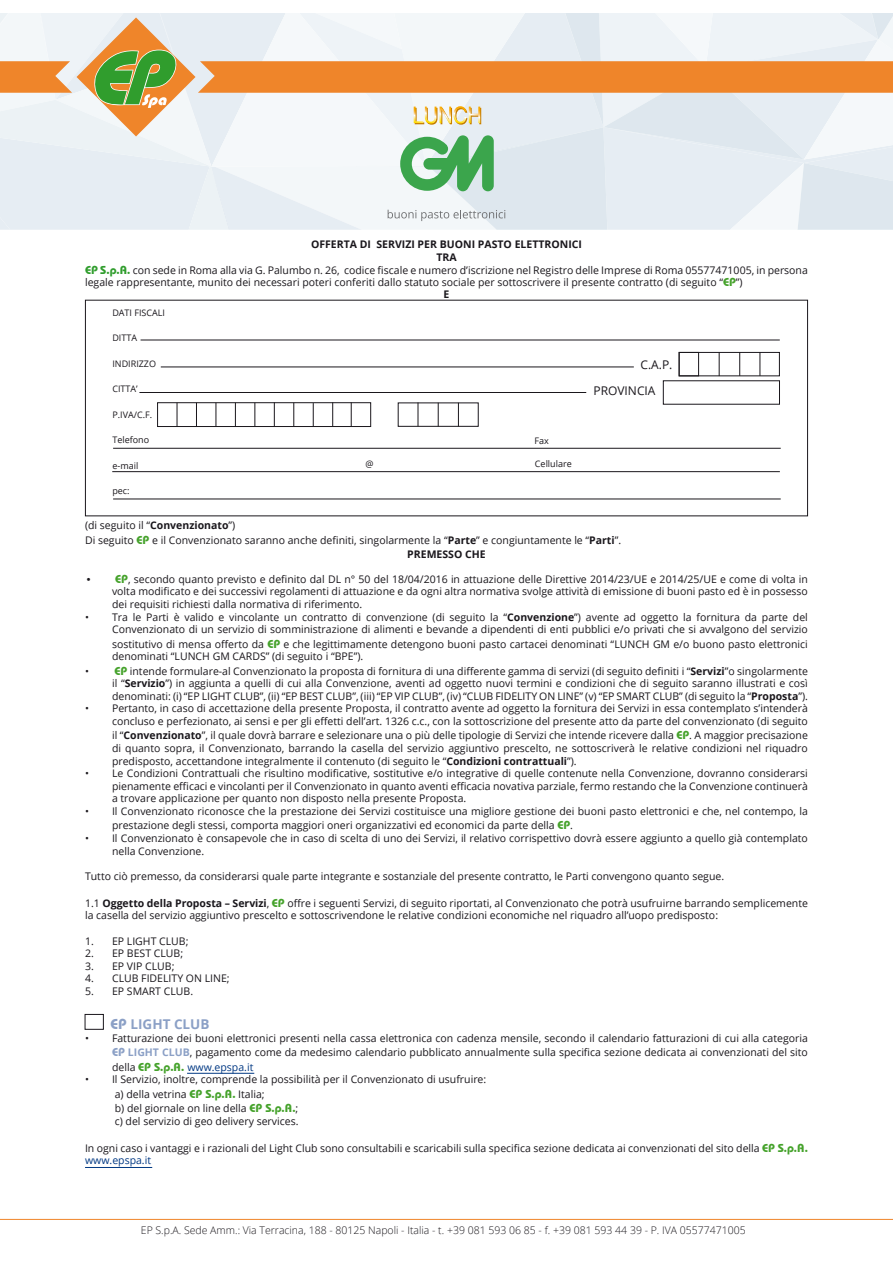
<style>
.page{position:relative;width:893px;height:1263px;background:#fff}
.page>*{position:absolute;margin:0;border:0;box-sizing:border-box;transform-origin:0 0}
.t1{font:700 13.5px "Open Sans";color:#8ba0c6}
.t2{font:12px "Open Sans";color:#1a171c}
.t3{font:10.5px/12.6px "Open Sans";color:#1a171c}
.t4{font:300 10.5px "Open Sans";color:#1a171c}
.t5{font:700 10.5px "Open Sans";color:#1a171c}
.t6{font:9px "Open Sans";color:#1a171c}
.s1{font-family:"Bauhaus Itc TEE";font-weight:700;font-size:12px;color:#309d2d}
.s2{font-family:"Bauhaus Itc TEE";font-weight:700;font-size:12px;color:#45a22b}
.s3{font-weight:700}
.s4{font-family:"Bauhaus Itc TEE";font-weight:700}
.s5{font-family:"Bauhaus Itc TEE";font-size:15px}
.s6{font-family:"Bauhaus Itc TEE";font-weight:700;font-size:12px;color:#8ba0c6}
.s7{font-weight:700;color:#8ba0c6}
.s8{color:#003883}
</style>
<div class="page">
<hr style="left:0;top:1219px;width:893px;height:1px;background:#ef852a">
<svg style="left:0;top:13px;width:893px;height:217px"></svg>
<hr style="left:141px;top:340px;width:639px;height:1px;background:#1a171c">
<hr style="left:161px;top:367px;width:473px;height:1px;background:#1a171c">
<hr style="left:139px;top:392px;width:447px;height:1px;background:#1a171c">
<hr style="left:113px;top:448px;width:668px;height:1px;background:#1a171c">
<hr style="left:112px;top:471px;width:668px;height:1px;background:#1a171c">
<hr style="left:113px;top:499px;width:668px;height:1px;background:#1a171c">
<div style="left:157px;top:402px;width:214px;height:25px;border:1px solid #1a171c"></div>
<svg style="left:177px;top:403px;width:1px;height:23px"></svg>
<svg style="left:196px;top:403px;width:1px;height:23px"></svg>
<svg style="left:216px;top:403px;width:1px;height:23px"></svg>
<svg style="left:235px;top:403px;width:1px;height:23px"></svg>
<svg style="left:254px;top:403px;width:1px;height:23px"></svg>
<svg style="left:274px;top:402px;width:1px;height:24px"></svg>
<svg style="left:293px;top:403px;width:1px;height:23px"></svg>
<svg style="left:313px;top:403px;width:1px;height:24px"></svg>
<svg style="left:332px;top:402px;width:1px;height:24px"></svg>
<svg style="left:418px;top:404px;width:1px;height:21px"></svg>
<svg style="left:438px;top:404px;width:1px;height:21px"></svg>
<svg style="left:458px;top:404px;width:1px;height:21px"></svg>
<svg style="left:351px;top:402px;width:1px;height:24px"></svg>
<div style="left:398px;top:402px;width:81px;height:25px;border:1px solid #1a171c"></div>
<div style="left:679px;top:352px;width:101px;height:24px;border:1px solid #1a171c"></div>
<div style="left:679px;top:352px;width:20px;height:24px;border:1px solid #1a171c"></div>
<svg style="left:719px;top:352px;width:1px;height:24px"></svg>
<svg style="left:739px;top:352px;width:1px;height:24px"></svg>
<svg style="left:760px;top:352px;width:1px;height:24px"></svg>
<div style="left:85px;top:1014px;width:19px;height:16px;border:1px solid #1a171c"></div>
<hr style="left:187px;top:1073px;width:67px;height:1px;background:#003883">
<hr style="left:85px;top:1167px;width:67px;height:1px;background:#003883">
<p class="t5" style="left:311px;top:237px;width:272px">OFFERTA DI SERVIZI PER BUONI PASTO ELETTRONICI</p>
<p class="t5" style="left:436px;top:250px;width:22px">TRA</p>
<p class="t3" style="left:85px;top:263px;width:724px;line-height:12px"><span class="s1">EP S.p.A.</span> con sede in Roma alla via G. Palumbo n. 26, codice fiscale e numero d’iscrizione nel Registro delle Imprese di Roma 05577471005, in persona legale rappresentante, munito dei necessari poteri conferiti dallo statuto sociale per sottoscrivere il presente contratto (di seguito “<span class="s2">EP</span>”)</p>
<p class="t5" style="left:444px;top:286px;width:7px">E</p>
<p class="t6" style="left:112px;top:306px;width:54px">DATI FISCALI</p>
<p class="t6" style="left:112px;top:332px;width:26px">DITTA</p>
<p class="t6" style="left:112px;top:357px;width:45px">INDIRIZZO</p>
<p class="t6" style="left:112px;top:383px;width:27px">CITTA’</p>
<p class="t6" style="left:112px;top:408px;width:41px">P.IVA/C.F.</p>
<p class="t6" style="left:112px;top:434px;width:38px">Telefono</p>
<p class="t6" style="left:112px;top:459px;width:27px">e-mail</p>
<p class="t6" style="left:112px;top:485px;width:19px">pec:</p>
<p class="t6" style="left:534px;top:434px;width:16px">Fax</p>
<p class="t6" style="left:365px;top:458px;width:10px">@</p>
<p class="t6" style="left:535px;top:458px;width:38px">Cellulare</p>
<p class="t2" style="left:640px;top:356px;width:33px">C.A.P.</p>
<p class="t2" style="left:593px;top:383px;width:64px">PROVINCIA</p>
<p class="t3" style="left:85px;top:519px;width:152px">(di seguito il “<span class="s3">Convenzionato</span>”)</p>
<p class="t3" style="left:85px;top:533px;width:538px">Di seguito <span class="s2">EP</span> e il Convenzionato saranno anche definiti, singolarmente la “<span class="s3">Parte</span>” e congiuntamente le “<span class="s3">Parti</span>”.</p>
<p class="t5" style="left:407px;top:546px;width:80px">PREMESSO CHE</p>
<p class="t3" style="left:112px;top:572px;width:697px;text-align:justify;text-indent:-27px"><span class="s4">•</span> <span class="s2">EP</span>, secondo quanto previsto e definito dal DL n° 50 del 18/04/2016 in attuazione delle Direttive 2014/23/UE e 2014/25/UE e come di volta in volta modificato e dei successivi regolamenti di attuazione e da ogni altra normativa svolge attività di emissione di buoni pasto ed è in possesso dei requisiti richiesti dalla normativa di riferimento.</p>
<p class="t3" style="left:85px;top:610px;width:724px;text-align:right">• Tra le Parti è valido e vincolante un contratto di convenzione (di seguito la “<span class="s3">Convenzione</span>”) avente ad oggetto la fornitura da parte del<br>Convenzionato di un servizio di somministrazione di alimenti e bevande a dipendenti di enti pubblici e/o privati che si avvalgono del servizio</p>
<p class="t3" style="left:112px;top:637px;width:697px">sostitutivo di mensa offerto da <span class="s2">EP</span> e che legittimamente detengono buoni pasto cartacei denominati “LUNCH GM e/o buono pasto elettronici denominati “LUNCH GM CARDS” (di seguito i “BPE”).</p>
<p class="t3" style="left:112px;top:664px;width:697px;text-align:justify;text-indent:-27px">• <span class="s2">EP</span> intende formulare-al Convenzionato la proposta di fornitura di una differente gamma di servizi (di seguito definiti i “<span class="s3">Servizi</span>”o singolarmente il “<span class="s3">Servizio</span>”) in aggiunta a quelli di cui alla Convenzione, aventi ad oggetto nuovi termini e condizioni che di seguito saranno illustrati e così denominati: (i) “EP LIGHT CLUB”, (ii) “EP BEST CLUB”, (iii) “EP VIP CLUB”, (iv) “CLUB FIDELITY ON LINE” (v) “EP SMART CLUB” (di seguito la “<span class="s3">Proposta</span>”).</p>
<p class="t3" style="left:85px;top:702px;width:724px;text-align:right">• Pertanto, in caso di accettazione della presente Proposta, il contratto avente ad oggetto la fornitura dei Servizi in essa contemplato s’intenderà concluso e perfezionato, ai sensi e per gli effetti dell’art. 1326 c.c., con la sottoscrizione del presente atto da parte del convenzionato (di seguito</p>
<p class="t3" style="left:112px;top:729px;width:697px;text-align:justify">il “<span class="s3">Convenzionato</span>”, il quale dovrà barrare e selezionare una o più delle tipologie di Servizi che intende ricevere dalla <span class="s2">EP</span>. A maggior precisazione di quanto sopra, il Convenzionato, barrando la casella del servizio aggiuntivo prescelto, ne sottoscriverà le relative condizioni nel riquadro predisposto, accettandone integralmente il contenuto (di seguito le “<span class="s3">Condizioni contrattuali</span>”).</p>
<p class="t3" style="left:112px;top:767px;width:697px;text-align:justify;text-indent:-27px">• Le Condizioni Contrattuali che risultino modificative, sostitutive e/o integrative di quelle contenute nella Convenzione, dovranno considerarsi pienamente efficaci e vincolanti per il Convenzionato in quanto aventi efficacia novativa parziale, fermo restando che la Convenzione continuerà a trovare applicazione per quanto non disposto nella presente Proposta.</p>
<p class="t3" style="left:112px;top:804px;width:697px;line-height:14.4px;text-indent:-27px">• Il Convenzionato riconosce che la prestazione dei Servizi costituisce una migliore gestione dei buoni pasto elettronici e che, nel contempo, la prestazione degli stessi, comporta maggiori oneri organizzativi ed economici da parte della <span class="s2">EP</span>.</p>
<p class="t3" style="left:112px;top:832px;width:697px;text-indent:-27px">• Il Convenzionato è consapevole che in caso di scelta di uno dei Servizi, il relativo corrispettivo dovrà essere aggiunto a quello già contemplato nella Convenzione.</p>
<p class="t3" style="left:85px;top:869px;width:641px">Tutto ciò premesso, da considerarsi quale parte integrante e sostanziale del presente contratto, le Parti convengono quanto segue.</p>
<p class="t3" style="left:85px;top:896px;width:724px">1.1 <span class="s3">Oggetto della Proposta – Servizi</span>, <span class="s2">EP</span> offre i seguenti Servizi, di seguito riportati, al Convenzionato che potrà usufruirne barrando semplicemente la casella del servizio aggiuntivo prescelto e sottoscrivendone le relative condizioni economiche nel riquadro all’uopo predisposto:</p>
<p class="t3" style="left:85px;top:934px;width:105px">1. EP LIGHT CLUB;</p>
<p class="t3" style="left:85px;top:947px;width:100px">2. EP BEST CLUB;</p>
<p class="t3" style="left:85px;top:959px;width:91px">3. EP VIP CLUB;</p>
<p class="t3" style="left:85px;top:972px;width:146px">4. CLUB FIDELITY ON LINE;</p>
<p class="t3" style="left:85px;top:985px;width:110px">5. EP SMART CLUB.</p>
<p class="t1" style="left:111px;top:1015px;width:101px"><span class="s5">EP</span> LIGHT CLUB</p>
<p class="t3" style="left:112px;top:1030px;width:697px;line-height:14.4px;text-align:justify;text-indent:-27px">• Fatturazione dei buoni elettronici presenti nella cassa elettronica con cadenza mensile, secondo il calendario fatturazioni di cui alla categoria <span class="s6">EP</span> <span class="s7">LIGHT CLUB</span>, pagamento come da medesimo calendario pubblicato annualmente sulla specifica sezione dedicata ai convenzionati del sito della <span class="s2">EP S.p.A.</span> <span class="s8">www.epspa.it</span></p>
<p class="t3" style="left:85px;top:1073px;width:403px">• Il Servizio, inoltre, comprende la possibilità per il Convenzionato di usufruire:</p>
<p class="t3" style="left:115px;top:1087px;width:151px">a) della vetrina <span class="s2">EP S.p.A.</span> Italia;</p>
<p class="t3" style="left:115px;top:1102px;width:185px">b) del giornale on line della <span class="s2">EP S.p.A.</span>;</p>
<p class="t3" style="left:115px;top:1114px;width:185px">c) del servizio di geo delivery services.</p>
<p class="t3" style="left:85px;top:1141px;width:724px">In ogni caso i vantaggi e i razionali del Light Club sono consultabili e scaricabili sulla specifica sezione dedicata ai convenzionati del sito della <span class="s2">EP S.p.A. </span><span class="s8">www.epspa.it</span></p>
<p class="t4" style="left:141px;top:1223px;width:606px">EP S.p.A. Sede Amm.: Via Terracina, 188 - 80125 Napoli - Italia - t. +39 081 593 06 85 - f. +39 081 593 44 39 - P. IVA 05577471005</p>
</div>
